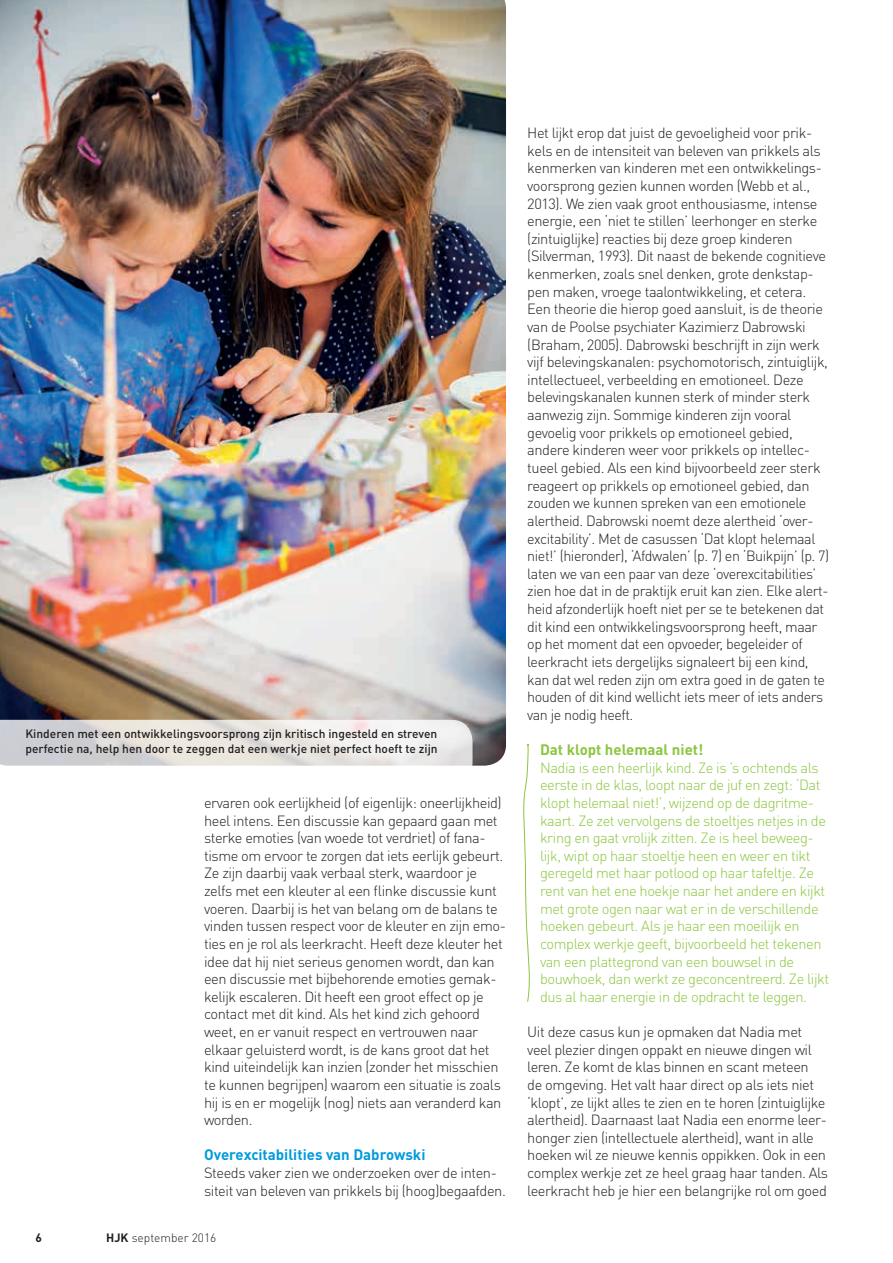
<style>
.page{position:relative;width:893px;height:1263px;background:#fff}
.page>*{position:absolute;margin:0;border:0;box-sizing:border-box;transform-origin:0 0}
.t1{font:700 15px "DIN Pro";color:#009bde}
.t2{font:700 15px "DIN Pro";color:#8bc63e}
.t3{font:300 14.7px/17.5px "DIN Pro";letter-spacing:-.03em;color:#231f20}
.t4{font:300 14.7px/17.5px "DIN Pro";letter-spacing:-.03em;color:#8bc63e}
.t5{font:500 12px/14.4px "DIN Pro";color:#231f20}
.t6{font:300 12px "DIN Pro";color:#231f20}
.t7{font:700 12px "DIN Pro";color:#231f20}
.s1{font-weight:700}
</style>
<div class="page">
<svg style="left:523px;top:743px;width:7px;height:259px"></svg>
<img style="left:0;top:0;width:506px;height:766px">
<svg style="left:0;top:720px;width:473px;height:46px"></svg>
<p class="t5" style="left:25px;top:726px;width:414px">Kinderen met een ontwikkelingsvoorsprong zijn kritisch ingesteld en streven perfectie na, help hen door te zeggen dat een werkje niet perfect hoeft te zijn</p>
<p class="t3" style="left:204px;top:793px;width:303px">ervaren ook eerlijkheid (of eigenlijk: oneerlijkheid) heel intens. Een discussie kan gepaard gaan met sterke emoties (van woede tot verdriet) of fana&shy;tisme om ervoor te zorgen dat iets eerlijk gebeurt.<br>Ze zijn daarbij vaak verbaal sterk, waardoor je zelfs met een kleuter al een flinke discussie kunt voeren. Daarbij is het van belang om de balans te vinden tussen respect voor de kleuter en zijn emo&shy;ties en je rol als leerkracht. Heeft deze kleuter het idee dat hij niet serieus genomen wordt, dan kan een discussie met bijbehorende emoties gemak&shy;kelijk escaleren. Dit heeft een groot effect op je contact met dit kind. Als het kind zich gehoord weet, en er vanuit respect en vertrouwen naar elkaar geluisterd wordt, is de kans groot dat het kind uiteindelijk kan inzien (zonder het misschien te kunnen begrijpen) waarom een situatie is zoals hij is en er mogelijk (nog) niets aan veranderd kan worden.</p>
<p class="t1" style="left:204px;top:1145px;width:223px">Overexcitabilities van Dabrowski</p>
<p class="t3" style="left:204px;top:1163px;width:303px">Steeds vaker zien we onderzoeken over de inten&shy;siteit van beleven van prikkels bij (hoog)begaafden.</p>
<p class="t7" style="left:36px;top:1230px;width:8px">6</p>
<p class="t6" style="left:106px;top:1230px;width:112px"><span class="s1">HJK</span> september 2016</p>
<p class="t3" style="left:527px;top:123px;width:303px">Het lijkt erop dat juist de gevoeligheid voor prik&shy;kels en de intensiteit van beleven van prikkels als kenmerken van kinderen met een ontwikkelings&shy;voorsprong gezien kunnen worden (Webb et al., 2013). We zien vaak groot enthousiasme, intense energie, een ‘niet te stillen’ leerhonger en sterke (zintuiglijke) reacties bij deze groep kinderen (Silverman, 1993). Dit naast de bekende cognitieve kenmerken, zoals snel denken, grote denkstap&shy;pen maken, vroege taalontwikkeling, et cetera.<br>Een theorie die hierop goed aansluit, is de theorie van de Poolse psychiater Kazimierz Dabrowski (Braham, 2005). Dabrowski beschrijft in zijn werk vijf belevingskanalen: psychomotorisch, zintuiglijk, intellectueel, verbeelding en emotioneel. Deze belevingskanalen kunnen sterk of minder sterk aanwezig zijn. Sommige kinderen zijn vooral gevoelig voor prikkels op emotioneel gebied, andere kinderen weer voor prikkels op intellec&shy;tueel gebied. Als een kind bijvoorbeeld zeer sterk reageert op prikkels op emotioneel gebied, dan zouden we kunnen spreken van een emotionele alertheid. Dabrowski noemt deze alertheid ‘over&shy;excitability’. Met de casussen ‘Dat klopt helemaal niet!’ (hieronder), ‘Afdwalen’ (p. 7) en ‘Buikpijn’ (p. 7) laten we van een paar van deze ‘overexcitabilities’ zien hoe dat in de praktijk eruit kan zien. Elke alert&shy;heid afzonderlijk hoeft niet per se te betekenen dat dit kind een ontwikkelingsvoorsprong heeft, maar op het moment dat een opvoeder, begeleider of leerkracht iets dergelijks signaleert bij een kind, kan dat wel reden zijn om extra goed in de gaten te houden of dit kind wellicht iets meer of iets anders van je nodig heeft.</p>
<p class="t2" style="left:540px;top:739px;width:165px">Dat klopt helemaal niet!</p>
<p class="t4" style="left:540px;top:758px;width:291px">Nadia is een heerlijk kind. Ze is ’s ochtends als eerste in de klas, loopt naar de juf en zegt: ‘Dat klopt helemaal niet!’, wijzend op de dagritme&shy;kaart. Ze zet vervolgens de stoeltjes netjes in de kring en gaat vrolijk zitten. Ze is heel beweeg&shy;lijk, wipt op haar stoeltje heen en weer en tikt geregeld met haar potlood op haar tafeltje. Ze rent van het ene hoekje naar het andere en kijkt met grote ogen naar wat er in de verschillende hoeken gebeurt. Als je haar een moeilijk en complex werkje geeft, bijvoorbeeld het tekenen van een plattegrond van een bouwsel in de bouwhoek, dan werkt ze geconcentreerd. Ze lijkt dus al haar energie in de opdracht te leggen.</p>
<p class="t3" style="left:527px;top:1022px;width:302px">Uit deze casus kun je opmaken dat Nadia met veel plezier dingen oppakt en nieuwe dingen wil leren. Ze komt de klas binnen en scant meteen<br>de omgeving. Het valt haar direct op als iets niet ‘klopt’, ze lijkt alles te zien en te horen (zintuiglijke alertheid). Daarnaast laat Nadia een enorme leer&shy;honger zien (intellectuele alertheid), want in alle hoeken wil ze nieuwe kennis oppikken. Ook in een complex werkje zet ze heel graag haar tanden. Als leerkracht heb je hier een belangrijke rol om goed</p>
</div>
